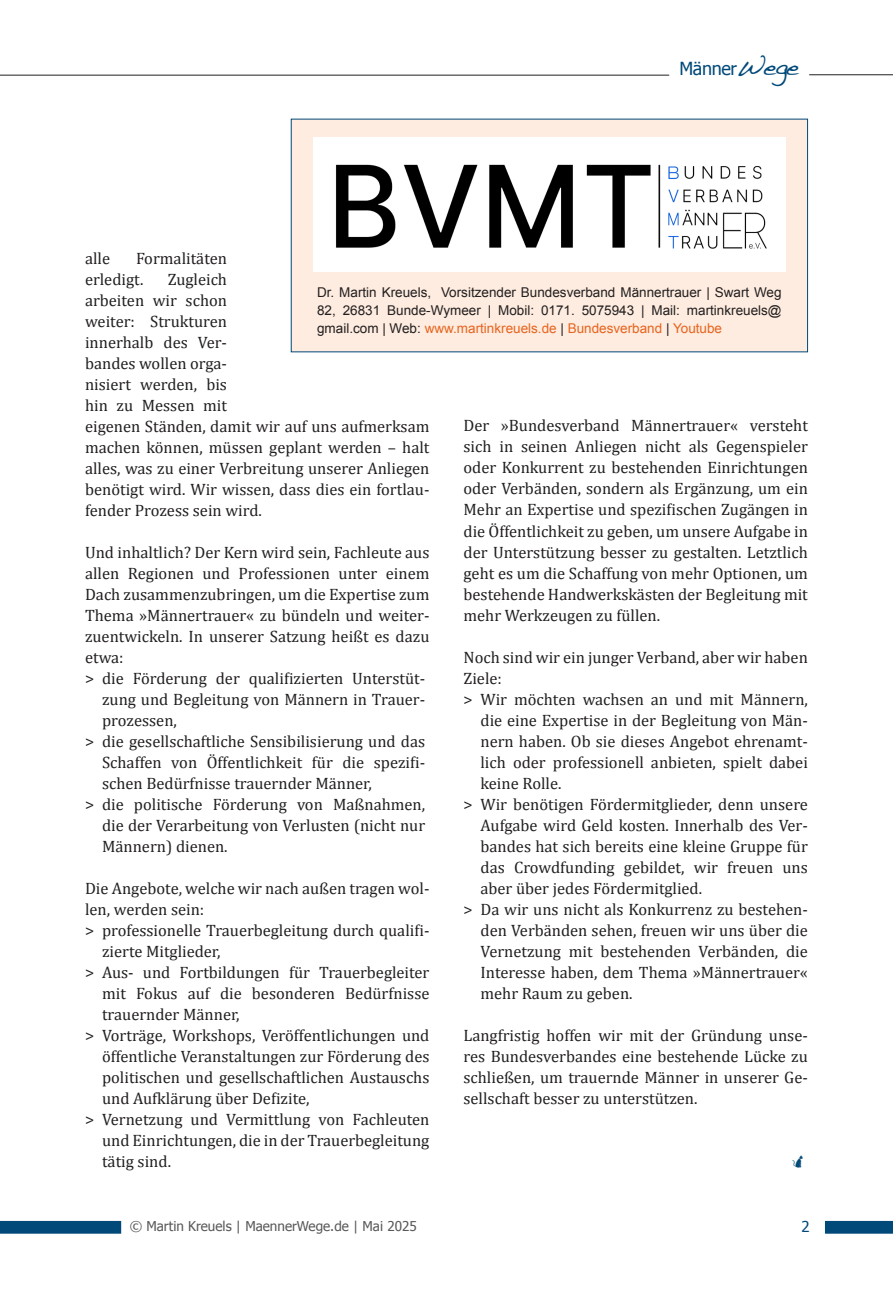
<style>
.page{position:relative;width:893px;height:1289px;background:#fff}
.page>*{position:absolute;margin:0;border:0;box-sizing:border-box;transform-origin:0 0}
.t1{font:18px "Tahoma";letter-spacing:-.02em;color:#004979}
.Lauftext_Cambria{font:16.5px/21px "Cambria";color:#231f20;text-align:justify}
.t2{font:15px "Tahoma";color:#004979}
.Lauftext_Cambria-2{font:13.5px/18px "Arial";color:#231f20;text-align:justify}
.t3{font:13.5px "Tahoma";color:#57585a}
.s1{font-family:"Handwriting Dakota";font-size:27px}
.s2{color:#e7641f}
</style>
<div class="page">
<svg style="left:0;top:1220px;width:121px;height:13px;background:#125682"></svg>
<svg style="left:825px;top:1220px;width:68px;height:13px"></svg>
<hr style="left:809px;top:74px;width:84px;height:1px;background:#231f20">
<hr style="left:0;top:75px;width:669px;height:1px;background:#231f20">
<div style="left:291px;top:119px;width:516px;height:233px;background:#fdecdf"></div>
<img style="left:314px;top:137px;width:472px;height:135px">
<p class="t1" style="left:679px;top:57px;width:121px">Männer<span class="s1">Wege</span></p>
<p class="Lauftext_Cambria" style="left:85px;top:248px;width:27px">alle</p>
<p class="Lauftext_Cambria" style="left:85px;top:248px;width:144px;text-indent:51px">Formalitäten erledigt.</p>
<p class="Lauftext_Cambria" style="left:85px;top:269px;width:346px;text-align:left;text-indent:83px">Zugleich<br>arbeiten wir schon<br>weiter: Strukturen<br>innerhalb des Ver-<br>bandes wollen orga-<br>nisiert werden, bis<br>hin zu Messen mit<br>eigenen Ständen, damit wir auf uns aufmerksam machen können, müssen geplant werden – halt alles, was zu einer Verbreitung unserer Anliegen benötigt wird. Wir wissen, dass dies ein fortlau&shy;fender Prozess sein wird.</p>
<p class="Lauftext_Cambria" style="left:85px;top:542px;width:346px">Und inhaltlich? Der Kern wird sein, Fachleute aus allen Regionen und Professionen unter einem Dach zusammenzubringen, um die Expertise zum Thema »Männertrauer« zu bündeln und weiter&shy;zuentwickeln. In unserer Satzung heißt es dazu etwa:</p>
<p class="Lauftext_Cambria" style="left:102px;top:668px;width:325px;text-indent:-17px">&gt; die Förderung der qualifizierten Unterstüt&shy;zung und Begleitung von Männern in Trauer&shy;prozessen,</p>
<p class="Lauftext_Cambria" style="left:102px;top:731px;width:325px;text-indent:-17px">&gt; die gesellschaftliche Sensibilisierung und das Schaffen von Öffentlichkeit für die spezifi&shy;schen Bedürfnisse trauernder Männer,</p>
<p class="Lauftext_Cambria" style="left:102px;top:794px;width:325px;text-indent:-17px">&gt; die politische Förderung von Maßnahmen, die der Verarbeitung von Verlusten (nicht nur Männern) dienen.</p>
<p class="Lauftext_Cambria" style="left:85px;top:878px;width:346px">Die Angebote, welche wir nach außen tragen wol&shy;len, werden sein:</p>
<p class="Lauftext_Cambria" style="left:102px;top:920px;width:329px;text-indent:-17px">&gt; professionelle Trauerbegleitung durch qualifi&shy;zierte Mitglieder,</p>
<p class="Lauftext_Cambria" style="left:102px;top:962px;width:329px;text-indent:-17px">&gt; Aus- und Fortbildungen für Trauerbegleiter mit Fokus auf die besonderen Bedürfnisse trauernder Männer,</p>
<p class="Lauftext_Cambria" style="left:102px;top:1025px;width:329px;text-indent:-17px">&gt; Vorträge, Workshops, Veröffentlichungen und öffentliche Veranstaltungen zur Förderung des politischen und gesellschaftlichen Austauschs und Aufklärung über Defizite,</p>
<p class="Lauftext_Cambria" style="left:102px;top:1109px;width:329px;text-indent:-17px">&gt; Vernetzung und Vermittlung von Fachleuten und Einrichtungen, die in der Trauerbegleitung tätig sind.</p>
<p class="Lauftext_Cambria-2" style="left:317px;top:284px;width:466px">Dr. Martin Kreuels, Vorsitzender Bundesverband Männertrauer | Swart Weg 82, 26831 Bunde-Wymeer | Mobil: 0171. 5075943 | Mail: martinkreuels@ gmail.com | Web: <span class="s2">www.martinkreuels.de</span> | <span class="s2">Bundesverband</span> | <span class="s2">Youtube</span></p>
<p class="Lauftext_Cambria" style="left:463px;top:415px;width:346px">Der »Bundesverband Männertrauer« versteht sich in seinen Anliegen nicht als Gegenspieler oder Konkurrent zu bestehenden Einrichtungen oder Verbänden, sondern als Ergänzung, um ein Mehr an Expertise und spezifischen Zugängen in die Öffentlichkeit zu geben, um unsere Aufgabe in der Unterstützung besser zu gestalten. Letztlich geht es um die Schaffung von mehr Optionen, um bestehende Handwerkskästen der Begleitung mit mehr Werkzeugen zu füllen.</p>
<p class="Lauftext_Cambria" style="left:463px;top:646px;width:346px">Noch sind wir ein junger Verband, aber wir haben<br>Ziele:</p>
<p class="Lauftext_Cambria" style="left:480px;top:688px;width:329px;text-indent:-17px">&gt; Wir möchten wachsen an und mit Männern, die eine Expertise in der Begleitung von Män&shy;nern haben. Ob sie dieses Angebot ehrenamt&shy;lich oder professionell anbieten, spielt dabei keine Rolle.</p>
<p class="Lauftext_Cambria" style="left:480px;top:793px;width:329px;text-indent:-17px">&gt; Wir benötigen Fördermitglieder, denn unsere Aufgabe wird Geld kosten. Innerhalb des Ver&shy;bandes hat sich bereits eine kleine Gruppe für das Crowdfunding gebildet, wir freuen uns aber über jedes Fördermitglied.</p>
<p class="Lauftext_Cambria" style="left:480px;top:898px;width:329px;text-indent:-17px">&gt; Da wir uns nicht als Konkurrenz zu bestehen&shy;den Verbänden sehen, freuen wir uns über die Vernetzung mit bestehenden Verbänden, die Interesse haben, dem Thema »Männertrauer« mehr Raum zu geben.</p>
<p class="Lauftext_Cambria" style="left:463px;top:1024px;width:346px">Langfristig hoffen wir mit der Gründung unse&shy;res Bundesverbandes eine bestehende Lücke zu schließen, um trauernde Männer in unserer Ge&shy;sellschaft besser zu unterstützen.</p>
<p class="t3" style="left:130px;top:1217px;width:289px">© Martin Kreuels | MaennerWege.de | Mai 2025</p>
<p class="t2" style="left:801px;top:1217px;width:10px">2</p>
</div>
